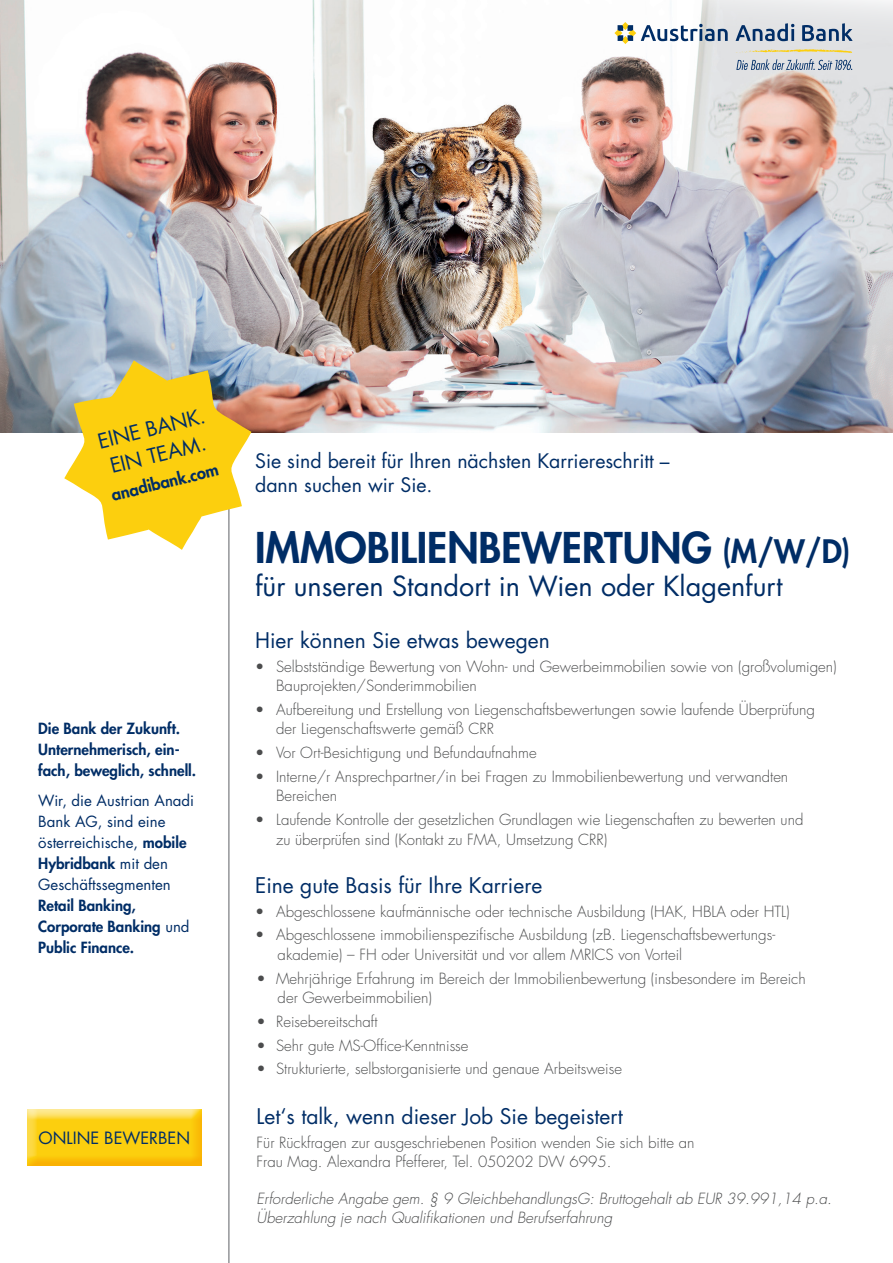
<style>
.page{position:relative;width:893px;height:1263px;background:#fff}
.page>*{position:absolute;margin:0;border:0;box-sizing:border-box;transform-origin:0 0}
.t1{font:800 41.25px "Futura";color:#002d66}
.t2{font:27px "Futura";color:#002d66}
.t3{font:21px "Futura";color:#002d66}
.t4{font:20.25px/27px "Futura";color:#002d66}
.t5{font:19.5px/24px "Futura";color:#002d66}
.t6{font:16.5px "Futura";color:#002d66}
.t7{font:800 16.5px "Futura";color:#002d66}
.t8{font:300 15px/19.5px "Futura";color:#4b4c4d}
.t9{font:italic 300 15px/19.5px "Futura";color:#4b4c4d}
.t10{font:800 15px/21px "Futura";color:#002d66}
.t11{font:15px/21px "Futura";color:#002d66}
.s1{font-weight:800}
.s2{font-weight:400}
.s3{font-size:31.5px}
</style>
<div class="page">
<img style="left:0;top:0;width:893px;height:433px">
<svg style="left:736px;top:23px;width:58px;height:18px"></svg>
<svg style="left:802px;top:23px;width:51px;height:18px"></svg>
<svg style="left:735px;top:49px;width:117px;height:21px;background:#c2c6c3"></svg>
<svg style="left:614px;top:22px;width:114px;height:22px"></svg>
<hr style="left:228px;top:505px;width:2px;height:758px;background:#939598">
<svg style="left:64px;top:360px;width:187px;height:190px"></svg>
<div style="left:18px;top:1102px;width:194px;height:72px;background:#fccf0e;opacity:.75"></div>
<h3 class="t4" style="left:95px;top:428px;width:111px;rotate:-14deg">EINE BANK.<br>EIN TEAM.</h3>
<p class="t7" style="left:109px;top:484px;width:111px;rotate:-14deg">anadibank.com</p>
<p class="t10" style="left:38px;top:718px;width:159px">Die Bank der Zukunft.<br>Unternehmerisch, ein&shy;fach, beweglich, schnell.</p>
<p class="t11" style="left:38px;top:789px;width:157px">Wir, die Austrian Anadi<br>Bank AG, sind eine österreichische, <span class="s1">mobile<br>Hybridbank</span> mit den<br>Geschäftssegmenten</p>
<p class="t10" style="left:38px;top:894px;width:153px">Retail Banking,<br>Corporate Banking <span class="s2">und<br></span>Public Finance.</p>
<p class="t6" style="left:39px;top:1127px;width:153px">ONLINE BEWERBEN</p>
<h3 class="t5" style="left:255px;top:449px;width:416px">Sie sind bereit für Ihren nächsten Karriereschritt – dann suchen wir Sie.</h3>
<h1 class="t1" style="left:255px;top:520px;width:597px">IMMOBILIENBEWERTUNG <span class="s3">(M/W/D)</span></h1>
<h2 class="t2" style="left:255px;top:567px;width:529px">für unseren Standort in Wien oder Klagenfurt</h2>
<h3 class="t3" style="left:255px;top:626px;width:296px">Hier können Sie etwas bewegen</h3>
<p class="t8" style="left:276px;top:657px;width:562px;text-indent:-21px">• Selbstständige Bewertung von Wohn- und Gewerbeimmobilien sowie von (großvolumigen)<br>Bauprojekten/Sonderimmobilien</p>
<p class="t8" style="left:276px;top:700px;width:540px;text-indent:-21px">• Aufbereitung und Erstellung von Liegenschaftsbewertungen sowie laufende Überprüfung der Liegenschaftswerte gemäß CRR</p>
<p class="t8" style="left:255px;top:743px;width:283px">• Vor Ort-Besichtigung und Befundaufnahme</p>
<p class="t8" style="left:276px;top:767px;width:514px;text-indent:-21px">• Interne/r Ansprechpartner/in bei Fragen zu Immobilienbewertung und verwandten<br>Bereichen</p>
<p class="t8" style="left:276px;top:810px;width:529px;text-indent:-21px">• Laufende Kontrolle der gesetzlichen Grundlagen wie Liegenschaften zu bewerten und zu überprüfen sind (Kontakt zu FMA, Umsetzung CRR)</p>
<h3 class="t3" style="left:255px;top:871px;width:289px">Eine gute Basis für Ihre Karriere</h3>
<p class="t8" style="left:255px;top:901px;width:536px">• Abgeschlossene kaufmännische oder technische Ausbildung (HAK, HBLA oder HTL)</p>
<p class="t8" style="left:278px;top:925px;width:499px;text-indent:-22px">• Abgeschlossene immobilienspezifische Ausbildung (zB. Liegenschaftsbewertungs&shy;akademie) – FH oder Universität und vor allem MRICS von Vorteil</p>
<p class="t8" style="left:278px;top:968px;width:530px;text-indent:-21px">• Mehrjährige Erfahrung im Bereich der Immobilienbewertung (insbesondere im Bereich der Gewerbeimmobilien)</p>
<p class="t8" style="left:257px;top:1012px;width:123px">• Reisebereitschaft</p>
<p class="t8" style="left:257px;top:1035px;width:213px">• Sehr gute MS-Office-Kenntnisse</p>
<p class="t8" style="left:257px;top:1059px;width:367px">• Strukturierte, selbstorganisierte und genaue Arbeitsweise</p>
<h3 class="t3" style="left:257px;top:1102px;width:368px">Let‘s talk, wenn dieser Job Sie begeistert</h3>
<p class="t8" style="left:257px;top:1133px;width:439px">Für Rückfragen zur ausgeschriebenen Position wenden Sie sich bitte an<br>Frau Mag. Alexandra Pfefferer, Tel. 050202 DW 6995.</p>
<p class="t9" style="left:257px;top:1189px;width:577px">Erforderliche Angabe gem. § 9 GleichbehandlungsG: Bruttogehalt ab EUR 39.991,14 p.a.<br>Überzahlung je nach Qualifikationen und Berufserfahrung</p>
</div>
